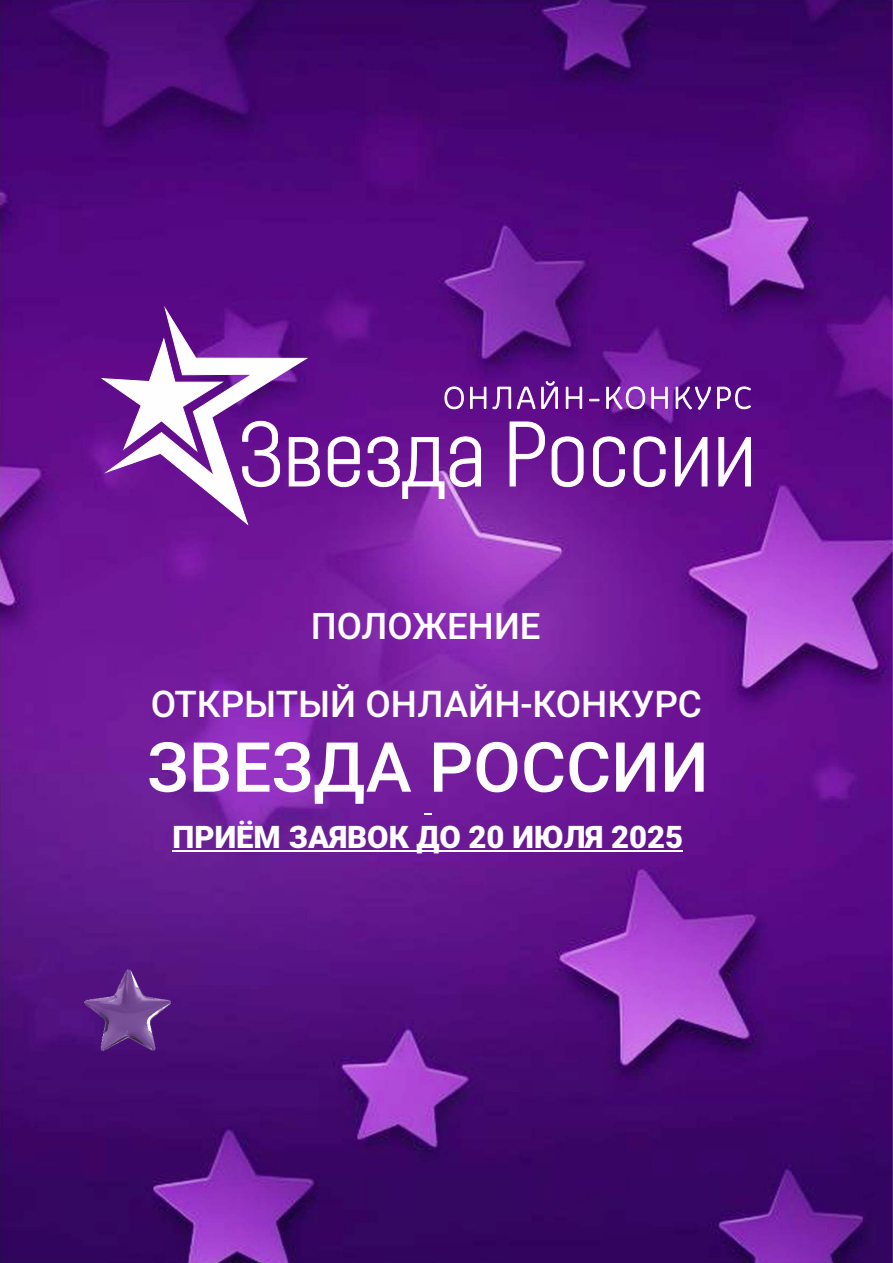
<style>
.page{position:relative;width:893px;height:1263px;background:#fff}
.page>*{position:absolute;margin:0;border:0;box-sizing:border-box;transform-origin:0 0}
.t1{font:500 69.15px "Roboto";color:#fefefe}
.t2{font:500 36.9px "Roboto";color:#fefefe}
.t3{font:500 36.6px "Roboto";color:#fefefe}
.t4{font:900 31.05px "Roboto";color:#fefefe}
</style>
<div class="page">
<img style="left:0;top:0;width:893px;height:1263px">
<img style="left:81px;top:962px;width:96px;height:97px">
<svg style="left:102px;top:304px;width:207px;height:222px"></svg>
<svg style="left:100px;top:336px;width:123px;height:117px"></svg>
<svg style="left:242px;top:420px;width:509px;height:79px"></svg>
<svg style="left:445px;top:381px;width:306px;height:30px;background:#8342a6"></svg>
<svg style="left:424px;top:813px;width:8px;height:2px"></svg>
<hr style="left:173px;top:851px;width:510px;height:1px;background:#fefefe">
<p class="t3" style="left:311px;top:611px;width:231px">ПОЛОЖЕНИЕ</p>
<p class="t2" style="left:151px;top:690px;width:553px">ОТКРЫТЫЙ ОНЛАЙН-КОНКУРС</p>
<h1 class="t1" style="left:147px;top:740px;width:563px">ЗВЕЗДА РОССИИ</h1>
<p class="t4" style="left:173px;top:825px;width:512px">ПРИЁМ ЗАЯВОК ДО 20 ИЮЛЯ 2025</p>
</div>
